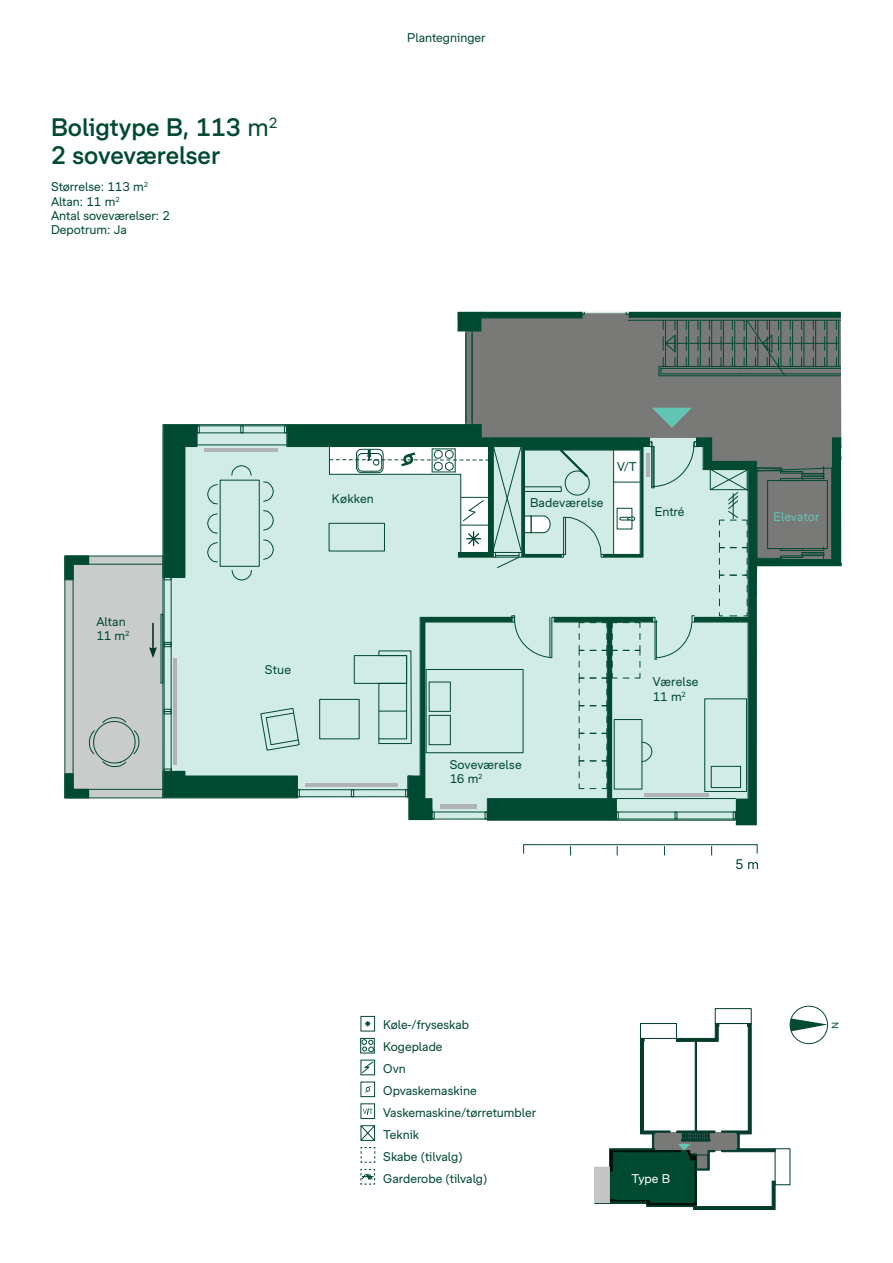
<style>
.page{position:relative;width:893px;height:1263px;background:#fff}
.page>*{position:absolute;margin:0;border:0;box-sizing:border-box;transform-origin:0 0}
.t1{font:500 24px/28.8px "Bonava Sans";color:#004a32}
.t2{font:12px/21.9px "Bonava Sans";color:#004a32}
.t3{font:12px "Bonava Sans";color:#62c5b4}
.t4{font:12px "Bonava Sans";color:#fff}
.t5{font:9px "Bonava Sans";color:#004a32}
.s1{font-weight:400}
</style>
<div class="page">
<svg style="left:790px;top:1018px;width:38px;height:13px"></svg>
<div style="left:790px;top:1006px;width:38px;height:38px;border:1px solid #004a32;border-radius:50%"></div>
<div style="left:715px;top:1008px;width:36px;height:15px;border:1px solid #013b2d"></div>
<div style="left:595px;top:1167px;width:15px;height:36px;background:#c4c5c5"></div>
<svg style="left:610px;top:1023px;width:165px;height:186px"></svg>
<svg style="left:365px;top:1021px;width:6px;height:6px"></svg>
<svg style="left:363px;top:1127px;width:10px;height:12px"></svg>
<div style="left:361px;top:1125px;width:14px;height:16px;border:1px solid #004a32"></div>
<svg style="left:362px;top:1040px;width:11px;height:11px"></svg>
<div style="left:361px;top:1016px;width:14px;height:15px;border:1px solid #004a32"></div>
<svg style="left:360px;top:1059px;width:15px;height:60px"></svg>
<svg style="left:360px;top:1169px;width:15px;height:16px"></svg>
<div style="left:360px;top:1038px;width:15px;height:15px;border:1px solid #004a32"></div>
<svg style="left:361px;top:1147px;width:14px;height:16px"></svg>
<div style="left:523px;top:844px;width:235px;height:10px;border:1px solid #004a32"></div>
<svg style="left:736px;top:859px;width:22px;height:10px"></svg>
<hr style="left:892px;top:332px;width:1px;height:93px;background:#004a32">
<hr style="left:892px;top:446px;width:1px;height:42px;background:#004a32">
<hr style="left:892px;top:622px;width:1px;height:37px;background:#004a32">
<hr style="left:892px;top:515px;width:1px;height:39px;background:#004a32">
<svg style="left:64px;top:773px;width:1px;height:26px"></svg>
<svg style="left:64px;top:555px;width:1px;height:26px"></svg>
<svg style="left:65px;top:312px;width:777px;height:513px"></svg>
<hr style="left:644px;top:794px;width:64px;height:3px;background:#b0b2b5">
<hr style="left:305px;top:783px;width:92px;height:3px;background:#b0b2b5">
<hr style="left:174px;top:658px;width:3px;height:107px;background:#b0b2b5">
<hr style="left:204px;top:448px;width:74px;height:3px;background:#b0b2b5">
<hr style="left:440px;top:805px;width:37px;height:4px;background:#b0b2b5">
<svg style="left:652px;top:408px;width:40px;height:20px"></svg>
<svg style="left:707px;top:433px;width:135px;height:184px"></svg>
<svg style="left:149px;top:613px;width:23px;height:71px;background:#9ab2ac"></svg>
<svg style="left:329px;top:437px;width:368px;height:132px;background:#b4d2cb"></svg>
<div style="left:565px;top:471px;width:24px;height:24px;border:1px solid #004a32;border-radius:50%"></div>
<h1 class="t1" style="left:51px;top:112px;width:228px">Boligtype B, 113 <span class="s1">m</span><sup>2<br></sup>2 soveværelser</h1>
<p class="t2" style="left:51px;top:179px;width:120px;line-height:14.4px">Størrelse: 113 m<sup>2<br></sup>Altan: 11 m<sup>2<br></sup>Antal soveværelser: 2<br>Depotrum: Ja</p>
<p class="t2" style="left:407px;top:27px;width:80px">Plantegninger</p>
<p class="t2" style="left:96px;top:614px;width:35px;line-height:14.4px">Altan<br>11 m<sup>2</sup></p>
<p class="t2" style="left:332px;top:488px;width:44px">Køkken</p>
<p class="t2" style="left:530px;top:491px;width:75px">Badeværelse</p>
<p class="t2" style="left:617px;top:456px;width:21px">V/T</p>
<p class="t2" style="left:655px;top:500px;width:31px">Entré</p>
<p class="t2" style="left:265px;top:658px;width:28px">Stue</p>
<p class="t2" style="left:450px;top:757px;width:74px;line-height:14.4px">Soveværelse<br>16 m<sup>2</sup></p>
<p class="t2" style="left:653px;top:675px;width:47px;line-height:14.4px">Værelse<br>11 m<sup>2</sup></p>
<p class="t3" style="left:773px;top:509px;width:48px">Elevator</p>
<p class="t2" style="left:383px;top:1013px;width:154px">Køle-/fryseskab<br>Kogeplade<br>Ovn<br>Opvaskemaskine<br>Vaskemaskine/tørretumbler<br>Teknik<br>Skabe (tilvalg)<br>Garderobe (tilvalg)</p>
<p class="t4" style="left:632px;top:1171px;width:40px">Type B</p>
<p class="t5" style="left:840px;top:1021px;width:8px;rotate:90deg">N</p>
</div>
